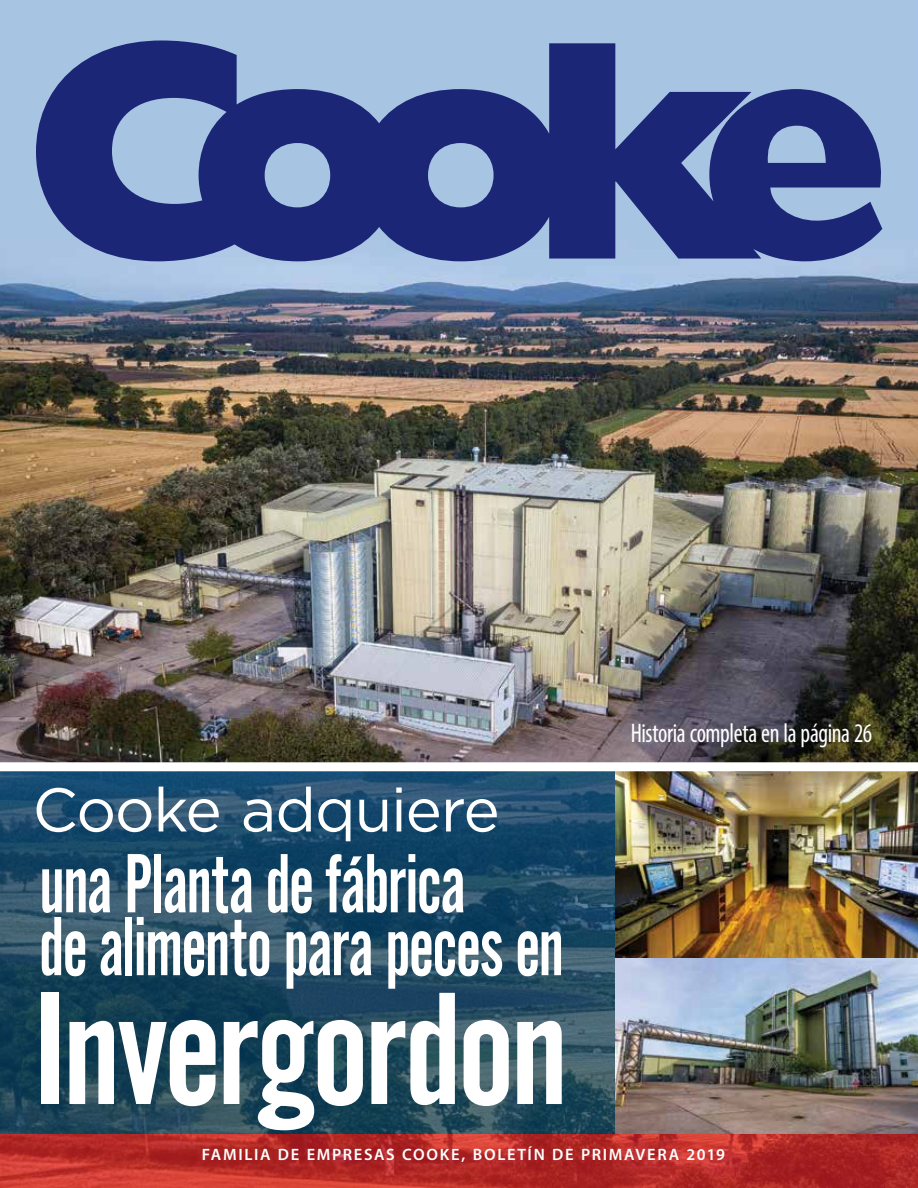
<style>
.page{position:relative;width:918px;height:1188px;background:#fff}
.page>*{position:absolute;margin:0;border:0;box-sizing:border-box;transform-origin:0 0}
.t1{font:157.5px "Alternate Gothic No 2 BT";letter-spacing:-.025em;color:#fff}
.t2{font:82.5px/62.8px "Alternate Gothic No 2 BT";letter-spacing:-.02em;color:#fff;scale:.85 1}
.t3{font:61.5px "Gotham";letter-spacing:-.02em;color:#fff}
.t4{font:condensed 27px "Myriad Pro";letter-spacing:-.015em;color:#fff;scale:.9 1}
.t5{font:600 16.5px "Myriad Pro";letter-spacing:.1em;color:#fff}
</style>
<div class="page">
<img style="left:0;top:0;width:918px;height:1188px">
<img style="left:616px;top:771px;width:302px;height:363px">
<svg style="left:36px;top:40px;width:846px;height:221px;background:#4f609e"></svg>
<div style="left:0;top:762px;width:918px;height:9px;background:#fff"></div>
<h3 class="t4" style="left:631px;top:716px;width:270px">Historia completa en la página 26</h3>
<h3 class="t3" style="left:32px;top:770px;width:469px">Cooke adquiere</h3>
<h2 class="t2" style="left:39px;top:853px;width:619px">una Planta de fábrica<br>de alimento para peces en</h2>
<h1 class="t1" style="left:32px;top:962px;width:538px">Invergordon</h1>
<p class="t5" style="left:202px;top:1143px;width:525px">FAMILIA DE EMPRESAS COOKE, BOLETÍN DE PRIMAVERA 2019</p>
</div>
